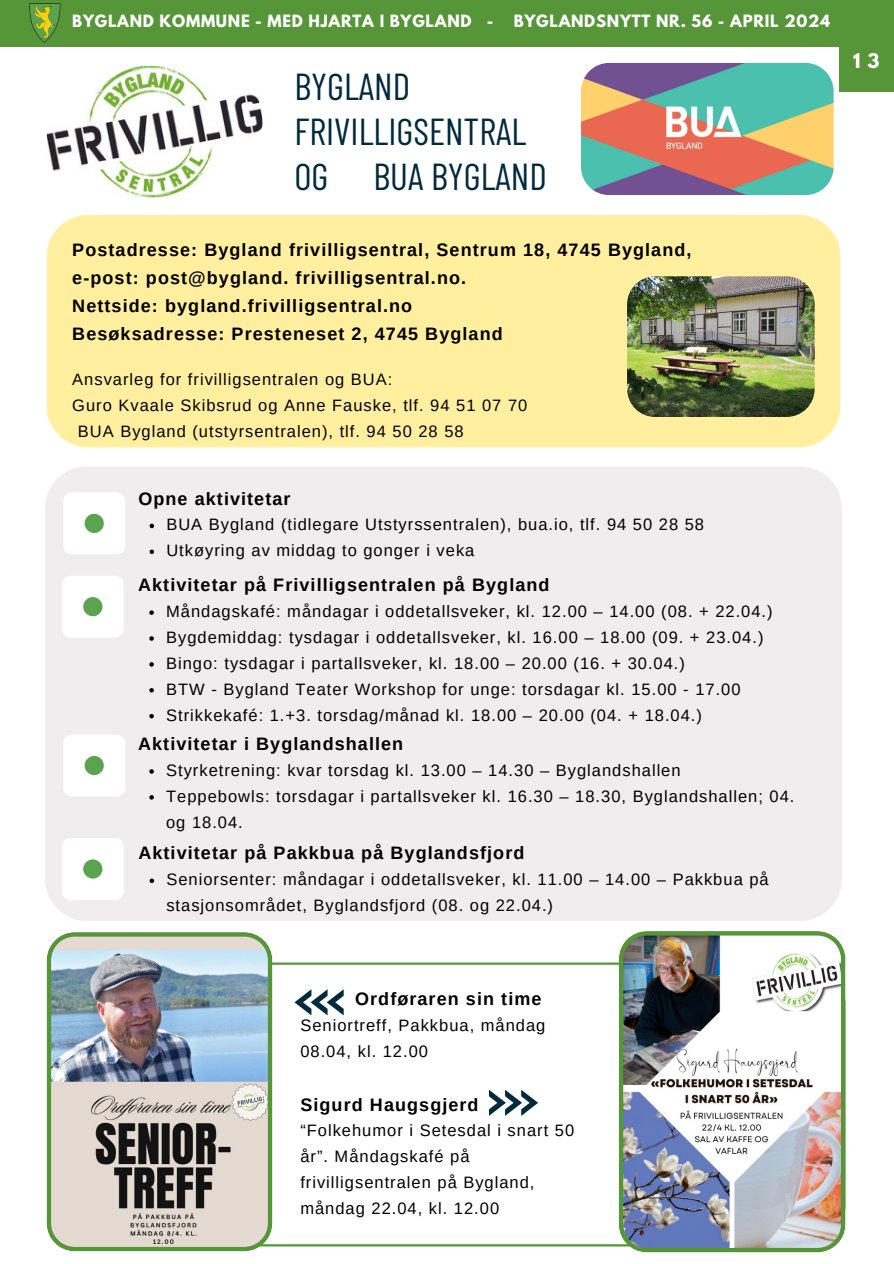
<style>
.page{position:relative;width:894px;height:1264px;background:#fff}
.page>*{position:absolute;margin:0;border:0;box-sizing:border-box;transform-origin:0 0}
.t1{font:37.5px/45px "Barlow Condensed";color:#022a3d}
.t2{font:700 18px/28px "Arimo";letter-spacing:.06em;color:#000}
.t3{font:700 18px "League Spartan";color:#fff}
.t4{font:16.5px/25.8px "Arimo";letter-spacing:.06em;color:#000}
.t5{font:700 15px "League Spartan";letter-spacing:.05em;color:#fff}
</style>
<div class="page">
<div style="left:0;top:0;width:893px;height:46px;background:#569639"></div>
<div style="left:839px;top:34px;width:54px;height:58px;background:#569639"></div>
<img style="left:29px;top:3px;width:32px;height:40px">
<div style="left:47px;top:215px;width:793px;height:232px;background:#ffef9f"></div>
<div style="left:45px;top:467px;width:796px;height:453px;background:#efedee"></div>
<div style="left:63px;top:492px;width:62px;height:62px;background:#fff;border-radius:8px"></div>
<div style="left:85px;top:514px;width:19px;height:19px;background:#5ba44f;border-radius:50%"></div>
<div style="left:62px;top:575px;width:62px;height:62px;background:#fff;border-radius:8px"></div>
<div style="left:83px;top:597px;width:19px;height:19px;background:#5ba44f;border-radius:50%"></div>
<img style="left:627px;top:276px;width:187px;height:141px;border-radius:28px">
<img style="left:47px;top:66px;width:215px;height:131px;border-radius:28px">
<img style="left:581px;top:63px;width:252px;height:132px;border-radius:28px">
<div style="left:63px;top:734px;width:62px;height:62px;background:#fff;border-radius:8px"></div>
<div style="left:85px;top:756px;width:19px;height:19px;background:#5ba44f;border-radius:50%"></div>
<svg style="left:272px;top:962px;width:573px;height:284px"></svg>
<img style="left:47px;top:932px;width:225px;height:319px">
<div style="left:62px;top:838px;width:62px;height:61px;background:#fff;border-radius:8px"></div>
<div style="left:83px;top:859px;width:19px;height:19px;background:#5ba44f;border-radius:50%"></div>
<img style="left:618px;top:931px;width:226px;height:321px">
<svg style="left:149px;top:610px;width:5px;height:5px"></svg>
<svg style="left:149px;top:636px;width:5px;height:4px"></svg>
<svg style="left:149px;top:662px;width:5px;height:4px"></svg>
<svg style="left:149px;top:688px;width:5px;height:4px"></svg>
<svg style="left:149px;top:714px;width:5px;height:4px"></svg>
<svg style="left:149px;top:523px;width:5px;height:5px"></svg>
<svg style="left:149px;top:549px;width:5px;height:5px"></svg>
<svg style="left:149px;top:769px;width:5px;height:4px"></svg>
<svg style="left:149px;top:795px;width:5px;height:4px"></svg>
<svg style="left:149px;top:878px;width:5px;height:5px"></svg>
<svg style="left:489px;top:1089px;width:49px;height:26px"></svg>
<svg style="left:294px;top:989px;width:49px;height:26px"></svg>
<p class="t5" style="left:72px;top:14px;width:422px">BYGLAND KOMMUNE - MED HJARTA I BYGLAND -</p>
<p class="t5" style="left:513px;top:14px;width:318px">BYGLANDSNYTT NR. 56 - APRIL 2024</p>
<h1 class="t1" style="left:294px;top:63px;width:254px">BYGLAND<br>FRIVILLIGSENTRAL<br>OG BUA BYGLAND</h1>
<p class="t2" style="left:72px;top:236px;width:620px">Postadresse: Bygland frivilligsentral, Sentrum 18, 4745 Bygland, e-post: post@bygland. frivilligsentral.no.<br>Nettside: bygland.frivilligsentral.no<br>Besøksadresse: Presteneset 2, 4745 Bygland</p>
<p class="t4" style="left:72px;top:366px;width:321px">Ansvarleg for frivilligsentralen og BUA:</p>
<p class="t4" style="left:72px;top:392px;width:456px">Guro Kvaale Skibsrud og Anne Fauske, tlf. 94 51 07 70</p>
<p class="t4" style="left:78px;top:418px;width:387px">BUA Bygland (utstyrsentralen), tlf. 94 50 28 58</p>
<p class="t2" style="left:138px;top:484px;width:154px">Opne aktivitetar</p>
<p class="t4" style="left:166px;top:512px;width:539px">BUA Bygland (tidlegare Utstyrssentralen), bua.io, tlf. 94 50 28 58<br>Utkøyring av middag to gonger i veka</p>
<p class="t2" style="left:138px;top:571px;width:413px">Aktivitetar på Frivilligsentralen på Bygland</p>
<p class="t4" style="left:166px;top:598px;width:608px">Måndagskafé: måndagar i oddetallsveker, kl. 12.00 – 14.00 (08. + 22.04.)<br>Bygdemiddag: tysdagar i oddetallsveker, kl. 16.00 – 18.00 (09. + 23.04.)<br>Bingo: tysdagar i partallsveker, kl. 18.00 – 20.00 (16. + 30.04.)<br>BTW - Bygland Teater Workshop for unge: torsdagar kl. 15.00 - 17.00<br>Strikkekafé: 1.+3. torsdag/månad kl. 18.00 – 20.00 (04. + 18.04.)</p>
<p class="t2" style="left:138px;top:729px;width:266px">Aktivitetar i Byglandshallen</p>
<p class="t4" style="left:166px;top:757px;width:629px">Styrketrening: kvar torsdag kl. 13.00 – 14.30 – Byglandshallen<br>Teppebowls: torsdagar i partallsveker kl. 16.30 – 18.30, Byglandshallen; 04. og 18.04.</p>
<p class="t2" style="left:138px;top:839px;width:387px">Aktivitetar på Pakkbua på Byglandsfjord</p>
<p class="t4" style="left:166px;top:866px;width:603px">Seniorsenter: måndagar i oddetallsveker, kl. 11.00 – 14.00 – Pakkbua på stasjonsområdet, Byglandsfjord (08. og 22.04.)</p>
<p class="t3" style="left:852px;top:51px;width:28px">1 3</p>
<p class="t2" style="left:355px;top:984px;width:188px">Ordføraren sin time</p>
<p class="t4" style="left:300px;top:1012px;width:246px">Seniortreff, Pakkbua, måndag<br>08.04, kl. 12.00</p>
<p class="t2" style="left:300px;top:1090px;width:180px">Sigurd Haugsgjerd</p>
<p class="t4" style="left:300px;top:1117px;width:275px">“Folkehumor i Setesdal i snart 50 år”. Måndagskafé på frivilligsentralen på Bygland, måndag 22.04, kl. 12.00</p>
</div>
